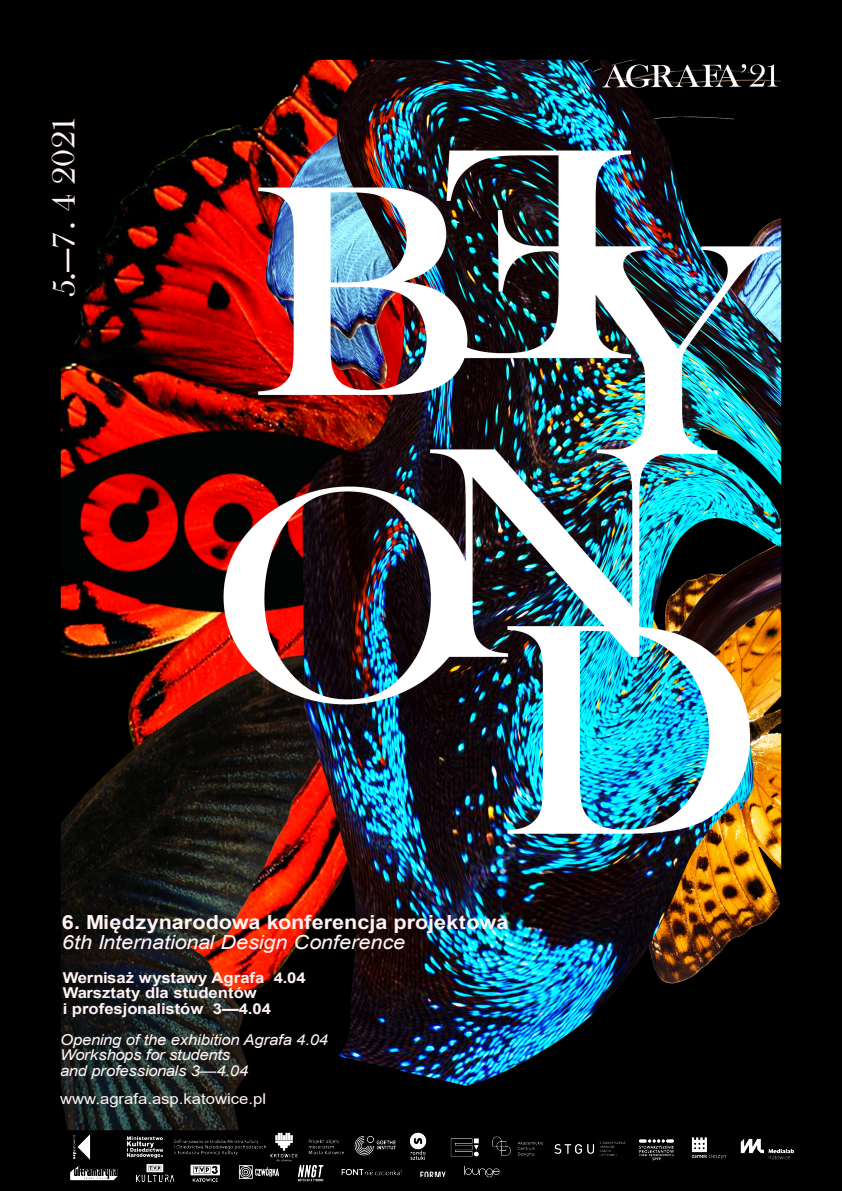
<style>
.page{position:relative;width:842px;height:1191px;background:#fff}
.page>*{position:absolute;margin:0;border:0;box-sizing:border-box;transform-origin:0 0}
.t1{font:33px "Bask Old Face";color:#fff3f4;scale:1.11 1}
.t2{font:700 19.5px "Arial";color:#fff3f4;scale:1.11 1}
.t3{font:italic 19.5px "Arial";color:#fff3f4;scale:1.11 1}
.t4{font:italic 15px/15.5px "Arial";letter-spacing:-.01em;color:#fff3f4;scale:1.11 1}
.t5{font:700 15px/15.5px "Arial";color:#fff3f4;scale:1.11 1}
.t6{font:15px "Arial";color:#fff3f4;scale:1.11 1}
</style>
<div class="page">
<img style="left:61px;top:60px;width:721px;height:1051px">
<div style="left:0;top:60px;width:61px;height:1070px;background:#000"></div>
<div style="left:782px;top:60px;width:60px;height:1070px;background:#000"></div>
<div style="left:0;top:0;width:842px;height:60px;background:#000"></div>
<div style="left:0;top:1130px;width:842px;height:61px;background:#000"></div>
<img style="left:60px;top:1111px;width:733px;height:80px">
<h1 class="t1" style="left:52px;top:297px;width:166px;rotate:-90deg">5.—7. 4 2021</h1>
<h2 class="t2" style="left:62px;top:914px;width:404px">6. Międzynarodowa konferencja projektowa</h2>
<h2 class="t3" style="left:62px;top:934px;width:311px">6th International Design Conference</h2>
<p class="t5" style="left:63px;top:971px;width:220px">Wernisaż wystawy Agrafa 4.04<br>Warsztaty dla studentów<br>i profesjonalistów 3—4.04</p>
<p class="t4" style="left:60px;top:1033px;width:243px">Opening of the exhibition Agrafa 4.04<br>Workshops for students<br>and professionals 3—4.04</p>
<p class="t6" style="left:60px;top:1093px;width:187px">www.agrafa.asp.katowice.pl</p>
</div>
